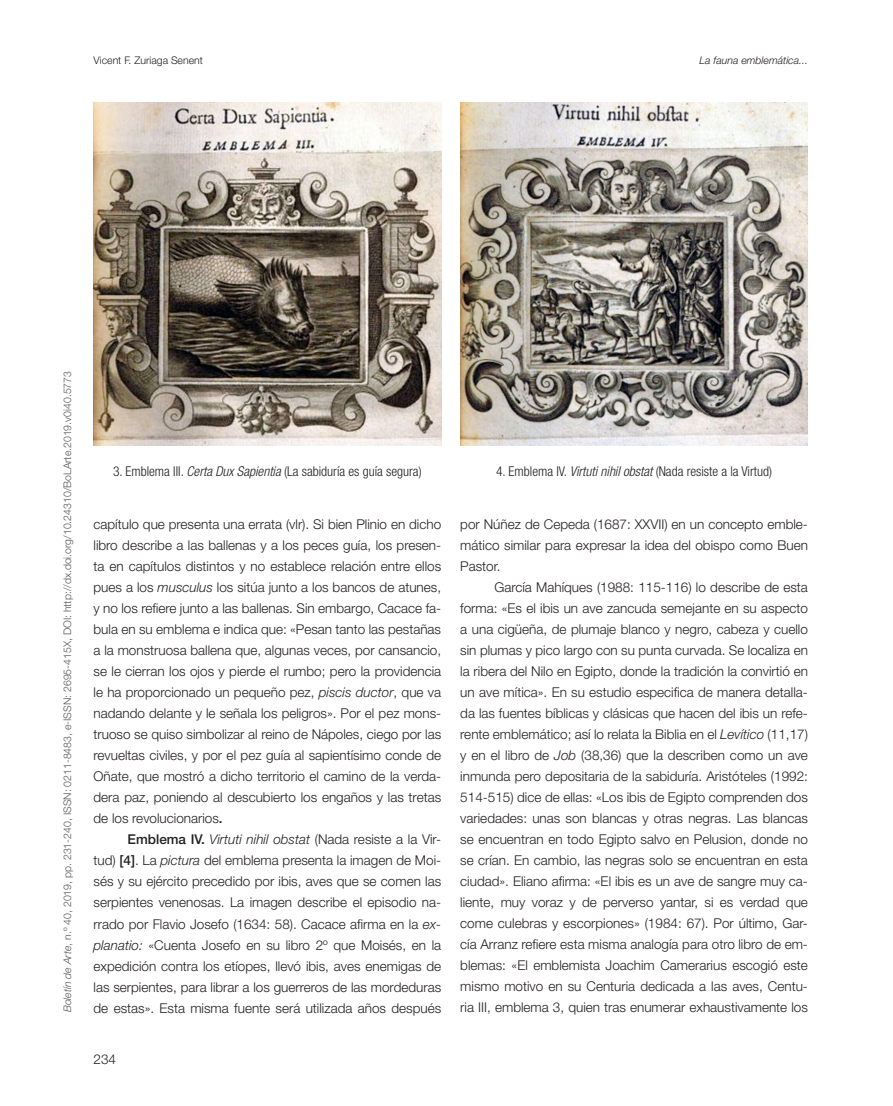
<style>
.page{position:relative;width:893px;height:1106px;background:#fff}
.page>*{position:absolute;margin:0;border:0;box-sizing:border-box;transform-origin:0 0}
.t1{font:300 13.5px/21px "Helvetica Neue LT Std";color:#231f20;text-align:justify}
.t2{font:300 condensed 13.5px "Helvetica Neue LT Std";color:#231f20}
.t3{font:300 10.5px "Helvetica Neue LT Std";color:#57585a}
.t4{font:300 10.5px "Helvetica Neue LT Std";color:#231f20}
.t5{font:italic 300 10.5px "Helvetica Neue LT Std";color:#231f20}
.s1{font-style:italic}
.s2{font-weight:500}
</style>
<div class="page">
<img style="left:94px;top:102px;width:347px;height:343px">
<img style="left:460px;top:102px;width:348px;height:343px">
<p class="t4" style="left:94px;top:54px;width:111px">Vicent F. Zuriaga Senent</p>
<p class="t5" style="left:700px;top:54px;width:110px">La fauna emblemática...</p>
<p class="t3" style="left:61px;top:1012px;width:643px;rotate:-90deg"><span class="s1">Boletín de Arte</span>, n.º 40, 2019, pp. 231-240, ISSN: 0211-8483, e-ISSN: 2695-415X, DOI: http://dx.doi.org/10.24310/BoLArte.2019.v0i40.5773</p>
<p class="t2" style="left:113px;top:463px;width:310px">3. Emblema III. <span class="s1">Certa Dux Sapientia</span> (La sabiduría es guía segura)</p>
<p class="t2" style="left:496px;top:463px;width:277px">4. Emblema IV. <span class="s1">Virtuti nihil obstat</span> (Nada resiste a la Virtud)</p>
<p class="t1" style="left:94px;top:513px;width:349px">capítulo que presenta una errata (vlr). Si bien Plinio en dicho libro describe a las ballenas y a los peces guía, los presen&shy;ta en capítulos distintos y no establece relación entre ellos pues a los <span class="s1">musculus</span> los sitúa junto a los bancos de atunes, y no los refiere junto a las ballenas. Sin embargo, Cacace fa&shy;bula en su emblema e indica que: «Pesan tanto las pestañas a la monstruosa ballena que, algunas veces, por cansancio, se le cierran los ojos y pierde el rumbo; pero la providencia le ha proporcionado un pequeño pez, <span class="s1">piscis ductor</span>, que va nadando delante y le señala los peligros». Por el pez mons&shy;truoso se quiso simbolizar al reino de Nápoles, ciego por las revueltas civiles, y por el pez guía al sapientísimo conde de Oñate, que mostró a dicho territorio el camino de la verda&shy;dera paz, poniendo al descubierto los engaños y las tretas de los revolucionarios<span class="s2">.</span></p>
<p class="t1" style="left:94px;top:828px;width:349px;text-indent:34px"><span class="s2">Emblema IV.</span> <span class="s1">Virtuti nihil obstat</span> (Nada resiste a la Vir&shy;tud) <span class="s2">[4]</span>. La <span class="s1">pictura</span> del emblema presenta la imagen de Moi&shy;sés y su ejército precedido por ibis, aves que se comen las serpientes venenosas. La imagen describe el episodio na&shy;rrado por Flavio Josefo (1634: 58). Cacace afirma en la <span class="s1">ex&shy;planatio:</span> «Cuenta Josefo en su libro 2º que Moisés, en la expedición contra los etíopes, llevó ibis, aves enemigas de las serpientes, para librar a los guerreros de las mordeduras de estas». Esta misma fuente será utilizada años después</p>
<p class="t1" style="left:94px;top:1048px;width:24px">234</p>
<p class="t1" style="left:460px;top:513px;width:349px">por Núñez de Cepeda (1687: XXVII) en un concepto emble&shy;mático similar para expresar la idea del obispo como Buen Pastor.</p>
<p class="t1" style="left:460px;top:576px;width:349px;text-indent:34px">García Mahíques (1988: 115-116) lo describe de esta forma: «Es el ibis un ave zancuda semejante en su aspecto a una cigüeña, de plumaje blanco y negro, cabeza y cuello sin plumas y pico largo con su punta curvada. Se localiza en la ribera del Nilo en Egipto, donde la tradición la convirtió en un ave mítica». En su estudio especifica de manera detalla&shy;da las fuentes bíblicas y clásicas que hacen del ibis un refe&shy;rente emblemático; así lo relata la Biblia en el <span class="s1">Levítico</span> (11,17) y en el libro de <span class="s1">Job</span> (38,36) que la describen como un ave inmunda pero depositaria de la sabiduría. Aristóteles (1992:<br>514-515) dice de ellas: «Los ibis de Egipto comprenden dos variedades: unas son blancas y otras negras. Las blancas se encuentran en todo Egipto salvo en Pelusion, donde no se crían. En cambio, las negras solo se encuentran en esta ciudad». Eliano afirma: «El ibis es un ave de sangre muy ca&shy;liente, muy voraz y de perverso yantar, si es verdad que come culebras y escorpiones» (1984: 67). Por último, Gar&shy;cía Arranz refiere esta misma analogía para otro libro de em&shy;blemas: «El emblemista Joachim Camerarius escogió este mismo motivo en su Centuria dedicada a las aves, Centu&shy;ria III , emblema 3, quien tras enumerar exhaustivamente los</p>
</div>
